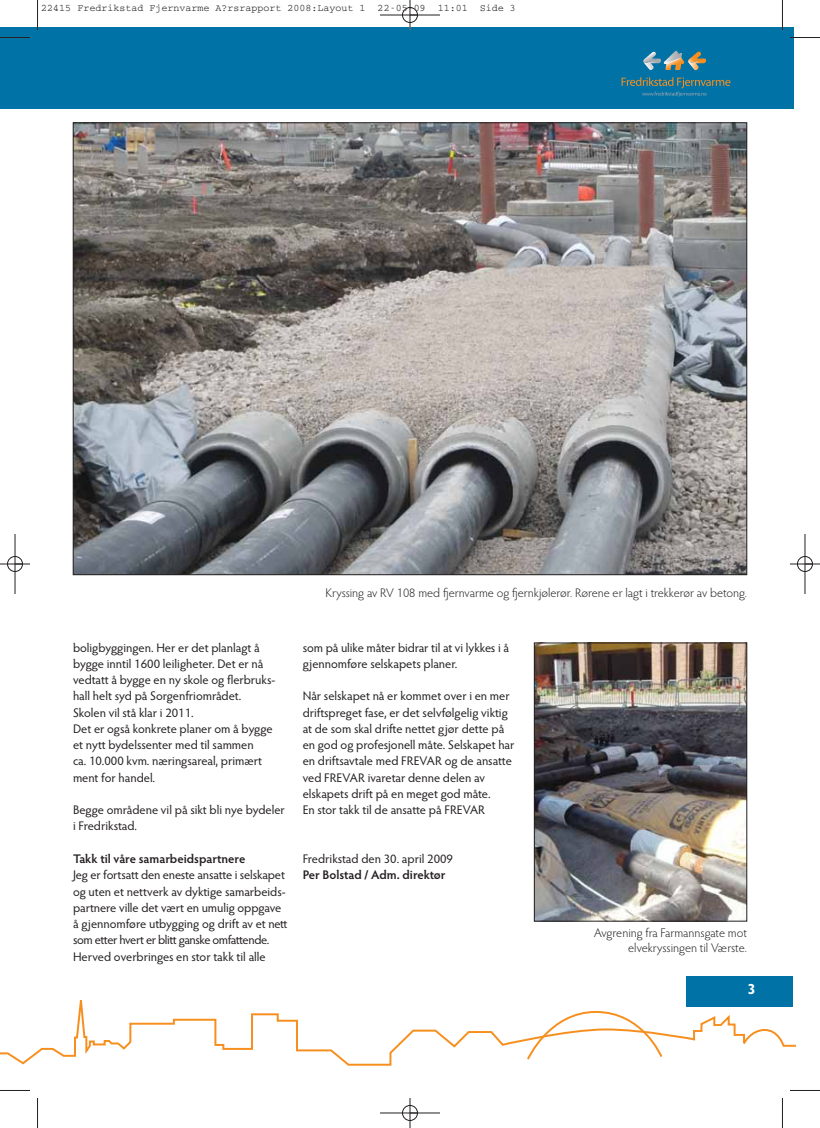
<style>
.page{position:relative;width:820px;height:1128px;background:#fff}
.page>*{position:absolute;margin:0;border:0;box-sizing:border-box;transform-origin:0 0}
.t1{font:700 15px "Hypatia Sans Pro";color:#fff}
.t2{font:12.5px/16.2px "Hypatia Sans Pro";color:#231f20}
.t3{font:300 12.5px/15px "Hypatia Sans Pro";color:#231f20;text-align:right}
.t4{font:600 12.5px "Hypatia Sans Pro";color:#231f20}
.t5{font:10px "Courier";color:#231f20}
</style>
<div class="page">
<svg style="left:0;top:996px;width:796px;height:70px"></svg>
<svg style="left:525px;top:1009px;width:138px;height:52px"></svg>
<div style="left:686px;top:976px;width:106px;height:30px;background:#0072a6"></div>
<div style="left:0;top:27px;width:792px;height:81px;background:#0072a6"></div>
<svg style="left:621px;top:50px;width:109px;height:47px"></svg>
<img style="left:75px;top:125px;width:669px;height:448px">
<img style="left:536px;top:644px;width:208px;height:275px">
<div style="left:534px;top:642px;width:212px;height:279px;border:1px solid #231f20"></div>
<hr style="left:37px;top:0;width:1px;height:30px;background:#231f20">
<hr style="left:0;top:37px;width:30px;height:1px;background:#231f20">
<hr style="left:781px;top:0;width:1px;height:30px;background:#231f20">
<hr style="left:789px;top:37px;width:30px;height:1px;background:#231f20">
<hr style="left:37px;top:1097px;width:1px;height:30px;background:#231f20">
<hr style="left:0;top:1090px;width:30px;height:1px;background:#231f20">
<hr style="left:781px;top:1097px;width:1px;height:30px;background:#231f20">
<hr style="left:789px;top:1090px;width:30px;height:1px;background:#231f20">
<hr style="left:380px;top:15px;width:60px;height:1px;background:#231f20">
<hr style="left:380px;top:1112px;width:60px;height:1px;background:#231f20">
<hr style="left:15px;top:534px;width:1px;height:60px;background:#231f20">
<hr style="left:804px;top:534px;width:1px;height:60px;background:#231f20">
<hr style="left:409px;top:0;width:1px;height:30px;background:#231f20">
<hr style="left:409px;top:1097px;width:1px;height:30px;background:#231f20">
<hr style="left:0;top:563px;width:30px;height:1px;background:#231f20">
<hr style="left:789px;top:563px;width:30px;height:1px;background:#231f20">
<div style="left:402px;top:7px;width:15px;height:16px;border:1px solid #231f20;border-radius:50%"></div>
<div style="left:402px;top:1105px;width:15px;height:15px;border:1px solid #231f20;border-radius:50%"></div>
<div style="left:7px;top:556px;width:16px;height:15px;border:1px solid #231f20;border-radius:50%"></div>
<div style="left:796px;top:556px;width:16px;height:15px;border:1px solid #231f20;border-radius:50%"></div>
<p class="t5" style="left:41px;top:5px;width:475px">22415 Fredrikstad Fjernvarme A?rsrapport 2008:Layout 1 22-05-09 11:01 Side 3</p>
<p class="t3" style="left:325px;top:585px;width:423px">Kryssing av RV 108 med fjernvarme og fjernkjølerør. Rørene er lagt i trekkerør av betong.</p>
<p class="t2" style="left:73px;top:639px;width:204px">boligbyggingen. Her er det planlagt å bygge inntil 1600 leiligheter. Det er nå vedtatt å bygge en ny skole og flerbruks&shy;hall helt syd på Sorgenfriområdet.<br>Skolen vil stå klar i 2011.<br>Det er også konkrete planer om å bygge et nytt bydelssenter med til sammen<br>ca. 10.000 kvm. næringsareal, primært ment for handel.</p>
<p class="t2" style="left:73px;top:802px;width:213px">Begge områdene vil på sikt bli nye bydeler i Fredrikstad.</p>
<p class="t4" style="left:73px;top:852px;width:174px">Takk til våre samarbeidspartnere</p>
<p class="t2" style="left:73px;top:867px;width:216px">Jeg er fortsatt den eneste ansatte i selskapet og uten et nettverk av dyktige samarbeids&shy;partnere ville det vært en umulig oppgave å gjennomføre utbygging og drift av et nett som etter hvert er blitt ganske omfattende.<br>Herved overbringes en stor takk til alle</p>
<p class="t2" style="left:302px;top:639px;width:208px">som på ulike måter bidrar til at vi lykkes i å gjennomføre selskapets planer.</p>
<p class="t2" style="left:302px;top:688px;width:213px">Når selskapet nå er kommet over i en mer driftspreget fase, er det selvfølgelig viktig at de som skal drifte nettet gjør dette på en god og profesjonell måte. Selskapet har en driftsavtale med FREVAR og de ansatte ved FREVAR ivaretar denne delen av elskapets drift på en meget god måte.<br>En stor takk til de ansatte på FREVAR</p>
<p class="t2" style="left:302px;top:851px;width:152px">Fredrikstad den 30. april 2009</p>
<p class="t4" style="left:302px;top:868px;width:144px">Per Bolstad / Adm. direktør</p>
<p class="t3" style="left:593px;top:926px;width:154px">Avgrening fra Farmannsgate mot elvekryssingen til Værste.</p>
<p class="t1" style="left:747px;top:980px;width:10px">3</p>
</div>
